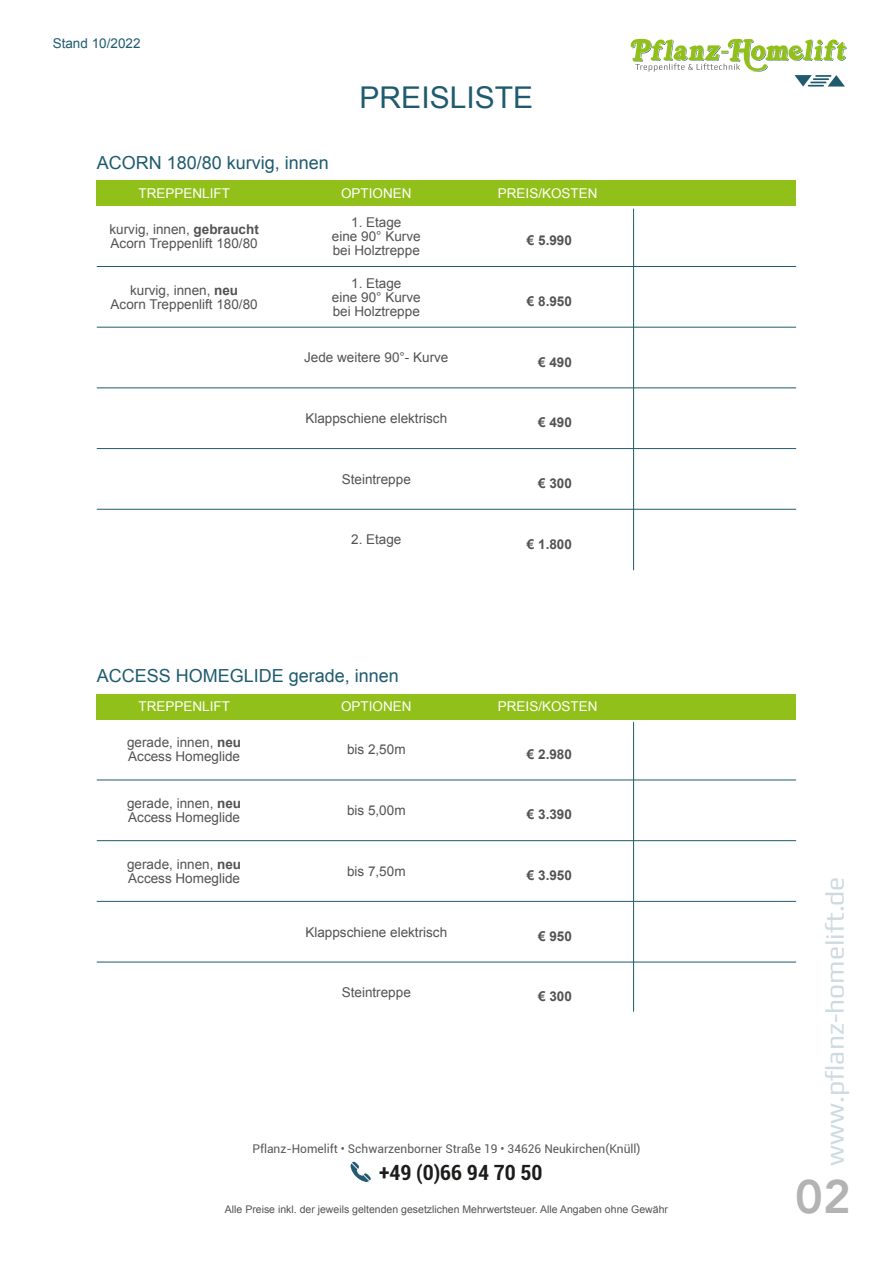
<style>
.page{position:relative;width:893px;height:1263px;background:#fff}
.page>*{position:absolute;margin:0;border:0;box-sizing:border-box;transform-origin:0 0}
.t1{font:800 46.8px "Avenir";color:#b3b3b3}
.t2{font:30px "Arial";color:#1f5b6f}
.t3{font:26.4px "Play";color:rgb(31 91 111/.22)}
.t4{font:700 condensed 21px "Roboto";color:#1c1c1b}
.t5{font:18px "Arial";color:#1f5b6f}
.t6{font:13.5px/14px "Arial";color:#535353}
.t7{font:13.5px "Arial";color:#fff}
.t8{font:700 13.5px "Arial";color:#535353}
.t9{font:13.5px "Arial";color:#1f5b6f}
.t10{font:12px "Roboto";color:#595959}
.t11{font:10.5px "Arial";color:#535353}
.s1{font-weight:700}
</style>
<div class="page">
<svg style="left:630px;top:38px;width:217px;height:49px"></svg>
<div style="left:97px;top:180px;width:699px;height:26px;background:#92c01a"></div>
<hr style="left:97px;top:266px;width:699px;height:1px;background:#1f5b6f">
<hr style="left:97px;top:327px;width:699px;height:1px;background:#1f5b6f">
<hr style="left:97px;top:387px;width:699px;height:1px;background:#1f5b6f">
<hr style="left:97px;top:448px;width:699px;height:1px;background:#1f5b6f">
<hr style="left:97px;top:509px;width:699px;height:1px;background:#1f5b6f">
<div style="left:97px;top:694px;width:699px;height:25px;background:#92c01a"></div>
<hr style="left:97px;top:780px;width:699px;height:1px;background:#1f5b6f">
<hr style="left:97px;top:840px;width:699px;height:1px;background:#1f5b6f">
<hr style="left:97px;top:901px;width:699px;height:1px;background:#1f5b6f">
<hr style="left:97px;top:962px;width:699px;height:1px;background:#1f5b6f">
<hr style="left:633px;top:209px;width:1px;height:361px;background:#1f5b6f">
<hr style="left:633px;top:722px;width:1px;height:289px;background:#1f5b6f">
<svg style="left:350px;top:1161px;width:21px;height:21px"></svg>
<p class="t9" style="left:53px;top:38px;width:89px">Stand 10/2022</p>
<h3 class="t5" style="left:97px;top:156px;width:234px">ACORN 180/80 kurvig, innen</h3>
<h2 class="t2" style="left:360px;top:86px;width:175px">PREISLISTE</h2>
<p class="t7" style="left:138px;top:188px;width:93px">TREPPENLIFT</p>
<p class="t7" style="left:341px;top:188px;width:72px">OPTIONEN</p>
<p class="t7" style="left:498px;top:188px;width:101px">PREIS/KOSTEN</p>
<p class="t6" style="left:110px;top:223px;width:151px">kurvig, innen, <span class="s1">gebraucht<br></span>Acorn Treppenlift 180/80</p>
<p class="t6" style="left:332px;top:217px;width:90px;text-align:center">1. Etage<br>eine 90° Kurve bei Holztreppe</p>
<p class="t8" style="left:527px;top:235px;width:47px">€ 5.990</p>
<p class="t6" style="left:111px;top:284px;width:149px;text-align:center">kurvig, innen, <span class="s1">neu<br></span>Acorn Treppenlift 180/80</p>
<p class="t6" style="left:332px;top:277px;width:90px;text-align:center">1. Etage<br>eine 90° Kurve bei Holztreppe</p>
<p class="t8" style="left:527px;top:296px;width:47px">€ 8.950</p>
<p class="t6" style="left:304px;top:352px;width:146px">Jede weitere 90°- Kurve</p>
<p class="t8" style="left:538px;top:357px;width:35px">€ 490</p>
<p class="t6" style="left:305px;top:413px;width:143px">Klappschiene elektrisch</p>
<p class="t8" style="left:538px;top:417px;width:35px">€ 490</p>
<p class="t6" style="left:342px;top:473px;width:71px">Steintreppe</p>
<p class="t8" style="left:538px;top:478px;width:35px">€ 300</p>
<p class="t6" style="left:351px;top:534px;width:52px">2. Etage</p>
<p class="t8" style="left:527px;top:539px;width:47px">€ 1.800</p>
<h3 class="t5" style="left:97px;top:669px;width:304px">ACCESS HOMEGLIDE gerade, innen</h3>
<p class="t7" style="left:138px;top:701px;width:93px">TREPPENLIFT</p>
<p class="t7" style="left:341px;top:701px;width:72px">OPTIONEN</p>
<p class="t7" style="left:498px;top:701px;width:101px">PREIS/KOSTEN</p>
<p class="t6" style="left:127px;top:737px;width:116px">gerade, innen, <span class="s1">neu<br></span>Access Homeglide</p>
<p class="t6" style="left:347px;top:744px;width:60px">bis 2,50m</p>
<p class="t8" style="left:527px;top:749px;width:47px">€ 2.980</p>
<p class="t6" style="left:127px;top:798px;width:116px">gerade, innen, <span class="s1">neu<br></span>Access Homeglide</p>
<p class="t6" style="left:347px;top:805px;width:60px">bis 5,00m</p>
<p class="t8" style="left:527px;top:809px;width:47px">€ 3.390</p>
<p class="t6" style="left:127px;top:858px;width:116px">gerade, innen, <span class="s1">neu<br></span>Access Homeglide</p>
<p class="t6" style="left:347px;top:865px;width:60px">bis 7,50m</p>
<p class="t8" style="left:527px;top:870px;width:47px">€ 3.950</p>
<p class="t6" style="left:305px;top:926px;width:143px">Klappschiene elektrisch</p>
<p class="t8" style="left:538px;top:931px;width:35px">€ 950</p>
<p class="t6" style="left:342px;top:987px;width:71px">Steintreppe</p>
<p class="t8" style="left:538px;top:992px;width:35px">€ 300</p>
<p class="t10" style="left:252px;top:1144px;width:390px">Pflanz-Homelift • Schwarzenborner Straße 19 • 34626 Neukirchen(Knüll)</p>
<h3 class="t4" style="left:379px;top:1164px;width:165px">+49 (0)66 94 70 50</h3>
<p class="t11" style="left:225px;top:1205px;width:445px">Alle Preise inkl. der jeweils geltenden gesetzlichen Mehrwertsteuer. Alle Angaben ohne Gewähr</p>
<h3 class="t3" style="left:819px;top:1166px;width:291px;rotate:-90deg">www.pflanz-homelift.de</h3>
<h1 class="t1" style="left:795px;top:1166px;width:57px">02</h1>
</div>
